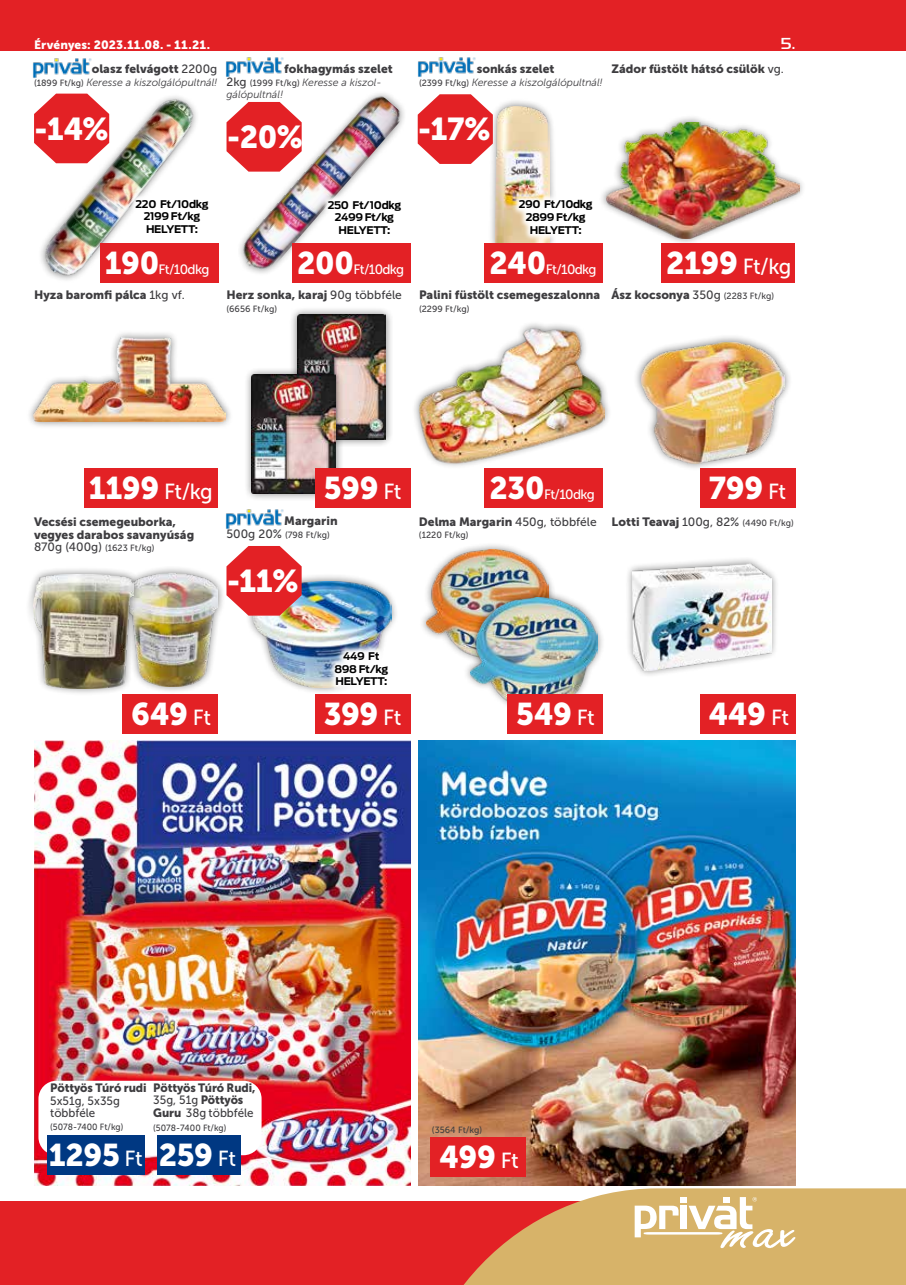
<style>
.page{position:relative;width:906px;height:1285px;background:#fff}
.page>*{position:absolute;margin:0;border:0;box-sizing:border-box;transform-origin:0 0}
.t1{font:31.5px "Museo Sans 900";letter-spacing:-.01em;color:#fff}
.t2{font:31.2px "Museo Sans 900";letter-spacing:-.01em;color:#fff}
.t3{font:21.75px "Museo Sans 500";letter-spacing:-.03em;color:#fff}
.t4{font:500 16.5px "Handel Got D";color:#fff}
.t5{font:13.5px "Museo Sans 500";letter-spacing:-.05em;color:#fff}
.t6{font:12px/12.6px "Museo Sans 900";color:#3e3d40}
.t7{font:12px/12.6px "Museo Sans 500";color:#3e3d40;scale:.96 1}
.t8{font:12px "Museo Sans 900";color:#3e3d40;scale:.96 1}
.t9{font:12px "Museo Sans 900";letter-spacing:.01em;color:#fff}
.t10{font:italic 10.5px/12.6px "Museo Sans 300";color:#3e3d40}
.t11{font:700 10.5px/12.6px "Antenna";letter-spacing:-.03em;color:#000;text-align:center}
.t12{font:9px "Museo Sans 500";color:#3e3d40}
.t13{font:9px "Museo Sans 500";color:#3e3d40;scale:.96 1}
.s1{font-family:"Museo Sans 500"}
.s2{font-family:"Museo Sans 500";font-style:normal;font-size:9px}
.s3{font-family:"Museo Sans 500";font-style:normal;font-size:12px}
.s4{font-family:"Museo Sans 900";font-size:31.2px}
.s5{font-family:"Museo Sans 500";font-size:9px}
.s6{font-size:12px}
.s7{font-family:"Museo Sans 500";font-size:21.75px}
.s8{font-family:"Museo Sans 900"}
</style>
<div class="page">
<div style="left:0;top:1200px;width:906px;height:84px;background:#e32125"></div>
<div style="left:0;top:0;width:906px;height:51px;background:#e32125"></div>
<svg style="left:408px;top:1188px;width:498px;height:96px;fill:#d7b369"></svg>
<svg style="left:634px;top:1196px;width:161px;height:51px;background:#e3ca97"></svg>
<img style="left:419px;top:740px;width:376px;height:444px">
<img style="left:34px;top:740px;width:376px;height:444px">
<img style="left:41px;top:93px;width:171px;height:190px">
<div style="left:487px;top:98px;width:70px;height:162px;background:#000;opacity:.5"></div>
<img style="left:496px;top:106px;width:53px;height:136px">
<div style="left:598px;top:114px;width:208px;height:132px;background:#000;opacity:.5"></div>
<img style="left:606px;top:122px;width:193px;height:116px">
<div style="left:26px;top:330px;width:207px;height:99px;background:#000;opacity:.5"></div>
<img style="left:34px;top:337px;width:192px;height:84px">
<div style="left:289px;top:306px;width:105px;height:141px;background:#000;opacity:.5"></div>
<img style="left:298px;top:315px;width:88px;height:124px">
<div style="left:243px;top:366px;width:101px;height:136px;background:#000;opacity:.5"></div>
<img style="left:251px;top:375px;width:84px;height:118px">
<div style="left:411px;top:320px;width:201px;height:150px;background:#000;opacity:.5"></div>
<img style="left:419px;top:327px;width:185px;height:136px">
<div style="left:633px;top:334px;width:159px;height:137px;background:#000;opacity:.5"></div>
<img style="left:641px;top:342px;width:143px;height:121px">
<div style="left:245px;top:573px;width:153px;height:122px;background:#000;opacity:.5"></div>
<img style="left:254px;top:581px;width:137px;height:106px">
<div style="left:419px;top:541px;width:138px;height:124px;background:#000;opacity:.5"></div>
<img style="left:426px;top:549px;width:122px;height:108px">
<div style="left:463px;top:589px;width:142px;height:127px;background:#000;opacity:.5"></div>
<img style="left:471px;top:597px;width:126px;height:111px">
<div style="left:624px;top:556px;width:155px;height:122px;background:#000;opacity:.5"></div>
<img style="left:633px;top:563px;width:138px;height:107px">
<img style="left:240px;top:93px;width:164px;height:180px">
<div style="left:118px;top:565px;width:108px;height:129px;background:#000;opacity:.5"></div>
<img style="left:142px;top:572px;width:76px;height:114px">
<div style="left:26px;top:566px;width:116px;height:130px;background:#000;opacity:.5"></div>
<img style="left:34px;top:574px;width:100px;height:114px">
<div style="left:315px;top:468px;width:95px;height:40px;background:#e32125"></div>
<div style="left:699px;top:468px;width:96px;height:40px;background:#e32125"></div>
<div style="left:122px;top:693px;width:96px;height:40px;background:#e32125"></div>
<div style="left:100px;top:242px;width:118px;height:40px;background:#e32125"></div>
<div style="left:485px;top:242px;width:118px;height:40px;background:#e32125"></div>
<div style="left:292px;top:242px;width:118px;height:40px;background:#e32125"></div>
<div style="left:485px;top:468px;width:118px;height:40px;background:#e32125"></div>
<img style="left:32px;top:58px;width:60px;height:20px">
<img style="left:225px;top:57px;width:59px;height:20px">
<img style="left:417px;top:57px;width:59px;height:20px">
<svg style="left:34px;top:94px;width:75px;height:69px"></svg>
<svg style="left:418px;top:94px;width:75px;height:70px"></svg>
<svg style="left:226px;top:102px;width:76px;height:70px"></svg>
<div style="left:128px;top:191px;width:88px;height:49px;background:#fff"></div>
<svg style="left:511px;top:192px;width:89px;height:49px"></svg>
<div style="left:320px;top:192px;width:89px;height:49px;background:#fff"></div>
<div style="left:84px;top:468px;width:134px;height:40px;background:#e32125"></div>
<div style="left:661px;top:242px;width:134px;height:40px;background:#e32125"></div>
<img style="left:225px;top:509px;width:59px;height:20px">
<svg style="left:226px;top:546px;width:76px;height:69px;background:#e54547"></svg>
<div style="left:507px;top:693px;width:96px;height:40px;background:#e32125"></div>
<div style="left:315px;top:693px;width:95px;height:40px;background:#e32125"></div>
<div style="left:699px;top:693px;width:96px;height:40px;background:#e32125"></div>
<div style="left:430px;top:1136px;width:96px;height:40px;background:#e32125"></div>
<svg style="left:328px;top:643px;width:67px;height:49px"></svg>
<div style="left:38px;top:1080px;width:223px;height:74px;background:#fff;border-radius:18px"></div>
<div style="left:47px;top:1134px;width:98px;height:40px;background:#003882"></div>
<div style="left:157px;top:1134px;width:84px;height:40px;background:#003882"></div>
<p class="t9" style="left:34px;top:38px;width:177px">Érvényes: 2023.11.08. - 11.21.</p>
<h3 class="t4" style="left:781px;top:34px;width:16px">5.</h3>
<p class="t6" style="left:92px;top:63px;width:127px">olasz felvágott <span class="s1">2200g</span></p>
<p class="t10" style="left:34px;top:76px;width:185px"><span class="s2">(1899 Ft/kg)</span> Keresse a kiszolgálópultnál!</p>
<p class="t6" style="left:284px;top:63px;width:110px">fokhagymás szelet</p>
<p class="t10" style="left:226px;top:76px;width:157px"><span class="s3">2kg</span> <span class="s2">(1999 Ft/kg)</span> Keresse a kiszol&shy;gálópultnál!</p>
<p class="t6" style="left:611px;top:63px;width:174px">Zádor füstölt hátsó csülök <span class="s1">vg.</span></p>
<p class="t6" style="left:477px;top:63px;width:79px">sonkás szelet</p>
<p class="t10" style="left:419px;top:76px;width:185px"><span class="s2">(2399 Ft/kg)</span> Keresse a kiszolgálópultnál!</p>
<h1 class="t1" style="left:34px;top:111px;width:76px">-14%</h1>
<h1 class="t1" style="left:227px;top:119px;width:78px">-20%</h1>
<h1 class="t1" style="left:418px;top:111px;width:74px">-17%</h1>
<p class="t11" style="left:135px;top:197px;width:75px">220 Ft/10dkg<br>2199 Ft/kg<br>HELYETT:</p>
<p class="t11" style="left:519px;top:198px;width:76px">290 Ft/10dkg<br>2899 Ft/kg<br>HELYETT:</p>
<p class="t11" style="left:328px;top:198px;width:75px">250 Ft/10dkg<br>2499 Ft/kg<br>HELYETT:</p>
<h2 class="t2" style="left:105px;top:245px;width:56px">190</h2>
<p class="t5" style="left:159px;top:261px;width:52px">Ft/10dkg</p>
<h2 class="t2" style="left:297px;top:245px;width:58px">200</h2>
<p class="t5" style="left:353px;top:261px;width:52px">Ft/10dkg</p>
<h2 class="t2" style="left:489px;top:245px;width:58px">240</h2>
<p class="t5" style="left:546px;top:261px;width:52px">Ft/10dkg</p>
<p class="t6" style="left:34px;top:288px;width:152px">Hyza baromfi pálca <span class="s1">1kg vf.</span></p>
<p class="t6" style="left:226px;top:288px;width:177px">Herz sonka, karaj <span class="s1">90g többféle</span></p>
<p class="t12" style="left:226px;top:303px;width:52px">(6656 Ft/kg)</p>
<p class="t6" style="left:419px;top:288px;width:183px">Palini füstölt csemegeszalonna</p>
<p class="t12" style="left:419px;top:303px;width:52px">(2299 Ft/kg)</p>
<h3 class="t3" style="left:666px;top:254px;width:127px"><span class="s4">2199</span> Ft/kg</h3>
<p class="t6" style="left:611px;top:288px;width:164px">Ász kocsonya <span class="s1">350g</span> <span class="s5">(2283 Ft/kg)</span></p>
<h3 class="t3" style="left:89px;top:479px;width:125px"><span class="s4">1199</span> Ft/kg</h3>
<p class="t6" style="left:34px;top:515px;width:162px">Vecsési csemegeuborka, vegyes darabos savanyúság</p>
<p class="t12" style="left:34px;top:543px;width:122px"><span class="s6">870g (400g)</span> (1623 Ft/kg)</p>
<h2 class="t2" style="left:324px;top:470px;width:79px">599 <span class="s7">Ft</span></h2>
<h2 class="t2" style="left:708px;top:470px;width:79px">799 <span class="s7">Ft</span></h2>
<h2 class="t2" style="left:489px;top:470px;width:57px">230</h2>
<p class="t5" style="left:544px;top:487px;width:52px">Ft/10dkg</p>
<p class="t6" style="left:284px;top:514px;width:55px">Margarin</p>
<p class="t12" style="left:226px;top:529px;width:105px"><span class="s6">500g 20%</span> (798 Ft/kg)</p>
<h1 class="t1" style="left:227px;top:563px;width:73px">-11%</h1>
<p class="t6" style="left:419px;top:515px;width:179px">Delma Margarin <span class="s1">450g, többféle</span></p>
<p class="t12" style="left:419px;top:530px;width:51px">(1220 Ft/kg)</p>
<p class="t6" style="left:611px;top:515px;width:184px">Lotti Teavaj <span class="s1">100g, 82%</span> <span class="s5">(4490 Ft/kg)</span></p>
<h2 class="t2" style="left:131px;top:696px;width:81px">649 <span class="s7">Ft</span></h2>
<p class="t11" style="left:335px;top:649px;width:55px">449 Ft<br>898 Ft/kg<br>HELYETT:</p>
<h2 class="t2" style="left:324px;top:696px;width:79px">399 <span class="s7">Ft</span></h2>
<h2 class="t2" style="left:516px;top:696px;width:80px">549 <span class="s7">Ft</span></h2>
<h2 class="t2" style="left:708px;top:696px;width:82px">449 <span class="s7">Ft</span></h2>
<p class="t8" style="left:153px;top:1080px;width:108px">Pöttyös Túró Rudi,</p>
<p class="t7" style="left:153px;top:1093px;width:106px">35g, 51g <span class="s8">Pöttyös<br>Guru</span> 38g többféle</p>
<p class="t13" style="left:153px;top:1122px;width:78px">(5078-7400 Ft/kg)</p>
<h2 class="t2" style="left:159px;top:1136px;width:79px">259 <span class="s7">Ft</span></h2>
<p class="t8" style="left:50px;top:1080px;width:102px">Pöttyös Túró rudi</p>
<p class="t7" style="left:50px;top:1094px;width:74px">5x51g, 5x35g többféle</p>
<p class="t13" style="left:50px;top:1121px;width:78px">(5078-7400 Ft/kg)</p>
<h2 class="t2" style="left:49px;top:1136px;width:96px">1295 <span class="s7">Ft</span></h2>
<p class="t12" style="left:432px;top:1124px;width:52px">(3564 Ft/kg)</p>
<h2 class="t2" style="left:439px;top:1138px;width:81px">499 <span class="s7">Ft</span></h2>
</div>
